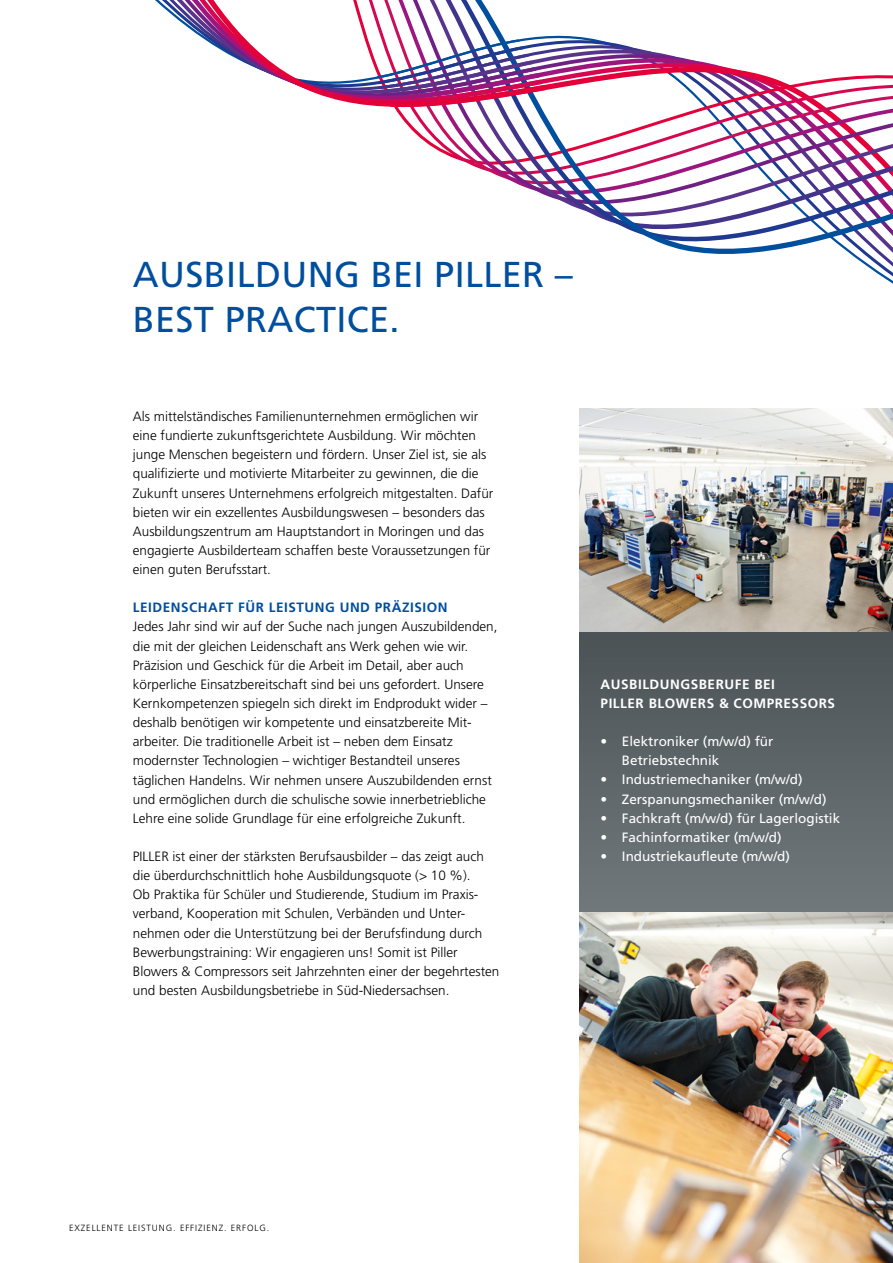
<style>
.page{position:relative;width:893px;height:1263px;background:#fff}
.page>*{position:absolute;margin:0;border:0;box-sizing:border-box;transform-origin:0 0}
.t1{font:36px/44.7px "Frutiger LT Std";letter-spacing:.01em;color:#004e9e}
.t2{font:300 13.5px/19.2px "Frutiger LT Std";color:#000}
.t3{font:13.5px/19.2px "Frutiger LT Std";color:#fff}
.t4{font:700 13.5px/19.2px "Frutiger LT Std";letter-spacing:.04em;color:#fff}
.t5{font:700 13.5px "Frutiger LT Std";letter-spacing:.04em;color:#004e9e}
.t6{font:300 9px "Frutiger LT Std";letter-spacing:.1em;color:#000}
</style>
<div class="page">
<svg style="left:155px;top:0;width:738px;height:284px"></svg>
<svg style="left:377px;top:39px;width:172px;height:74px"></svg>
<div style="left:579px;top:631px;width:314px;height:281px;background:linear-gradient(to bottom,#4b5255,#71787c)"></div>
<img style="left:579px;top:408px;width:314px;height:223px">
<img style="left:579px;top:912px;width:314px;height:351px">
<h1 class="t1" style="left:133px;top:252px;width:441px">AUSBILDUNG BEI PILLER –<br>BEST PRACTICE.</h1>
<p class="t2" style="left:133px;top:407px;width:362px">Als mittelständisches Familienunternehmen ermöglichen wir eine fundierte zukunftsgerichtete Ausbildung. Wir möchten junge Menschen begeistern und fördern. Unser Ziel ist, sie als qualifizierte und motivierte Mitarbeiter zu gewinnen, die die Zukunft unseres Unternehmens erfolgreich mitgestalten. Dafür bieten wir ein exzellentes Ausbildungswesen – besonders das Ausbildungszentrum am Hauptstandort in Moringen und das engagierte Ausbilderteam schaffen beste Voraussetzungen für einen guten Berufsstart.</p>
<p class="t5" style="left:133px;top:600px;width:316px">LEIDENSCHAFT FÜR LEISTUNG UND PRÄZISION</p>
<p class="t2" style="left:133px;top:617px;width:366px">Jedes Jahr sind wir auf der Suche nach jungen Auszubildenden, die mit der gleichen Leidenschaft ans Werk gehen wie wir.<br>Präzision und Geschick für die Arbeit im Detail, aber auch körperliche Einsatzbereitschaft sind bei uns gefordert. Unsere Kernkompetenzen spiegeln sich direkt im Endprodukt wider – deshalb benötigen wir kompetente und einsatzbereite Mit&shy;arbeiter. Die traditionelle Arbeit ist – neben dem Einsatz modernster Technologien – wichtiger Bestandteil unseres täglichen Handelns. Wir nehmen unsere Auszubildenden ernst und ermöglichen durch die schulische sowie innerbetriebliche Lehre eine solide Grundlage für eine erfolgreiche Zukunft.</p>
<p class="t2" style="left:133px;top:847px;width:368px">PILLER ist einer der stärksten Berufsausbilder – das zeigt auch die überdurchschnittlich hohe Ausbildungsquote (&gt; 10 %).<br>Ob Praktika für Schüler und Studierende, Studium im Praxis&shy;verband, Kooperation mit Schulen, Verbänden und Unter&shy;nehmen oder die Unterstützung bei der Berufsfindung durch Bewerbungstraining: Wir engagieren uns! Somit ist Piller Blowers &amp; Compressors seit Jahrzehnten einer der begehrtesten und besten Ausbildungsbetriebe in Süd-Niedersachsen.</p>
<p class="t4" style="left:601px;top:674px;width:236px">AUSBILDUNGSBERUFE BEI<br>PILLER BLOWERS &amp; COMPRESSORS</p>
<p class="t3" style="left:622px;top:732px;width:153px;text-indent:-21px">• Elektroniker (m/w/d) für<br>Betriebstechnik</p>
<p class="t3" style="left:601px;top:770px;width:204px">• Industriemechaniker (m/w/d)</p>
<p class="t3" style="left:601px;top:789px;width:228px">• Zerspanungsmechaniker (m/w/d)</p>
<p class="t3" style="left:601px;top:808px;width:241px">• Fachkraft (m/w/d) für Lagerlogistik</p>
<p class="t3" style="left:601px;top:828px;width:183px">• Fachinformatiker (m/w/d)</p>
<p class="t3" style="left:601px;top:847px;width:191px">• Industriekaufleute (m/w/d)</p>
<p class="t6" style="left:69px;top:1223px;width:202px">EXZELLENTE LEISTUNG. EFFIZIENZ. ERFOLG.</p>
</div>
